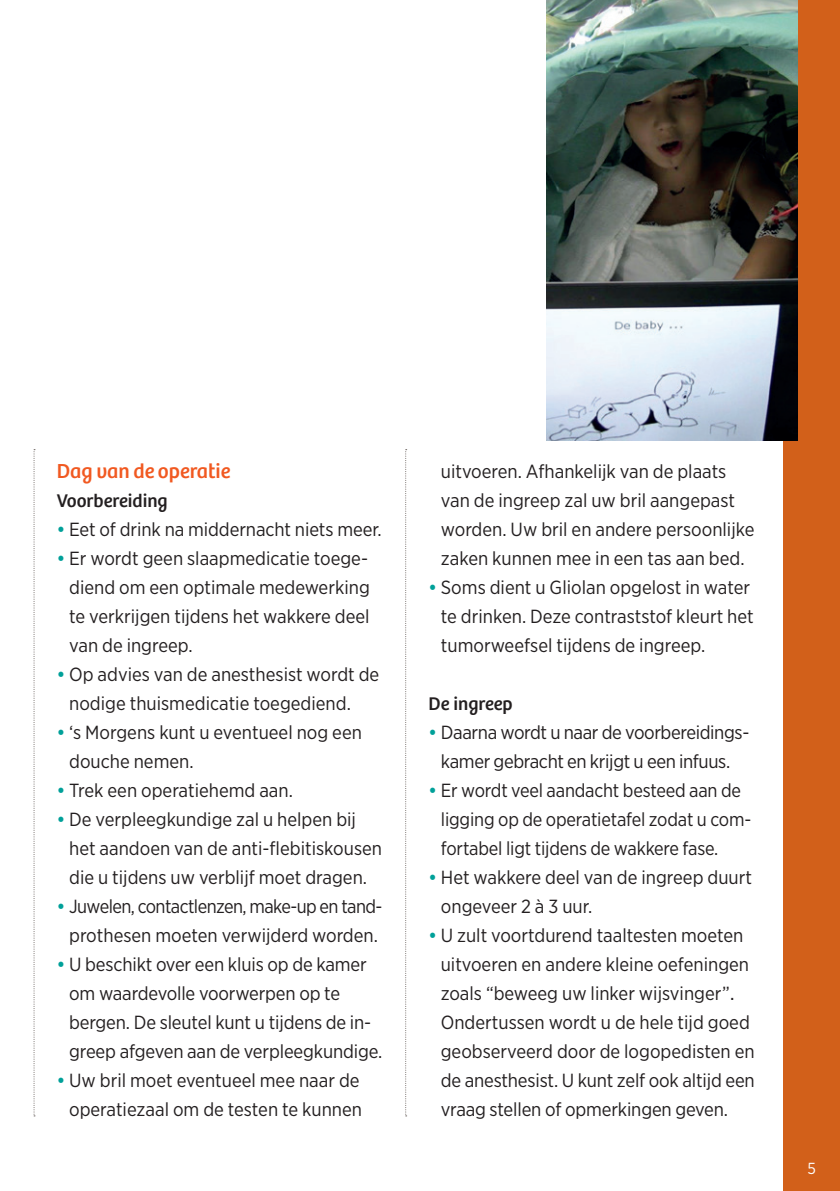
<style>
.page{position:relative;width:840px;height:1191px;background:#fff}
.page>*{position:absolute;margin:0;border:0;box-sizing:border-box;transform-origin:0 0}
.t1{font:21px "Bree";color:#f15921}
.t2{font:19px/29px "Gotham Narrow";color:#231f20}
.t3{font:19px/29px "Gotham Narrow";letter-spacing:-.025em;color:#231f20;text-align:center}
.t4{font:19px/29px "Gotham Narrow";letter-spacing:-.02em;color:#231f20;text-align:center}
.t5{font:19px "Bree";color:#231f20}
.t6{font:16px "Gotham Narrow";color:#fff}
.s1{font-weight:500;color:#00a099}
</style>
<div class="page">
<div style="left:782px;top:0;width:57px;height:1191px;background:#d2601a"></div>
<svg style="left:34px;top:449px;width:1px;height:667px"></svg>
<svg style="left:405px;top:449px;width:1px;height:667px"></svg>
<img style="left:546px;top:0;width:250px;height:440px">
<p class="t1" style="left:57px;top:459px;width:175px">Dag van de operatie</p>
<p class="t5" style="left:57px;top:490px;width:112px">Voorbereiding</p>
<p class="t2" style="left:57px;top:514px;width:326px"><span class="s1">•</span> Eet of drink na middernacht niets meer.</p>
<p class="t2" style="left:69px;top:543px;width:302px;text-align:justify;text-indent:-12px"><span class="s1">•</span> Er wordt geen slaapmedicatie toege&shy;diend om een optimale medewerking te verkrijgen tijdens het wakkere deel van de ingreep.</p>
<p class="t2" style="left:69px;top:659px;width:311px;text-indent:-12px"><span class="s1">•</span> Op advies van de anesthesist wordt de nodige thuismedicatie toegediend.</p>
<p class="t2" style="left:69px;top:717px;width:294px;text-indent:-12px"><span class="s1">•</span> ‘s Morgens kunt u eventueel nog een douche nemen.</p>
<p class="t2" style="left:57px;top:775px;width:237px"><span class="s1">•</span> Trek een operatiehemd aan.</p>
<p class="t2" style="left:69px;top:804px;width:314px;text-indent:-12px"><span class="s1">•</span> De verpleegkundige zal u helpen bij het aandoen van de anti-flebitiskousen die u tijdens uw verblijf moet dragen.</p>
<p class="t3" style="left:57px;top:891px;width:327px"><span class="s1">•</span> Juwelen, contactlenzen, make-up en tand&shy;prothesen moeten verwijderd worden.</p>
<p class="t2" style="left:69px;top:949px;width:314px;text-indent:-12px"><span class="s1">•</span> U beschikt over een kluis op de kamer om waardevolle voorwerpen op te bergen. De sleutel kunt u tijdens de in&shy;greep afgeven aan de verpleegkundige.</p>
<p class="t2" style="left:57px;top:1065px;width:306px;text-align:right"><span class="s1">•</span> Uw bril moet eventueel mee naar de operatiezaal om de testen te kunnen</p>
<p class="t2" style="left:440px;top:456px;width:315px">uitvoeren. Afhankelijk van de plaats van de ingreep zal uw bril aangepast worden. Uw bril en andere persoonlijke zaken kunnen mee in een tas aan bed.</p>
<p class="t2" style="left:440px;top:572px;width:314px;text-indent:-12px"><span class="s1">•</span> Soms dient u Gliolan opgelost in water te drinken. Deze contraststof kleurt het tumorweefsel tijdens de ingreep.</p>
<p class="t5" style="left:428px;top:693px;width:86px">De ingreep</p>
<p class="t4" style="left:428px;top:717px;width:322px"><span class="s1">•</span> Daarna wordt u naar de voorbereidings&shy;kamer gebracht en krijgt u een infuus.</p>
<p class="t2" style="left:440px;top:775px;width:312px;text-indent:-12px"><span class="s1">•</span> Er wordt veel aandacht besteed aan de ligging op de operatietafel zodat u com&shy;fortabel ligt tijdens de wakkere fase.</p>
<p class="t2" style="left:440px;top:862px;width:312px;text-indent:-12px"><span class="s1">•</span> Het wakkere deel van de ingreep duurt ongeveer 2 à 3 uur.</p>
<p class="t2" style="left:440px;top:920px;width:315px;text-indent:-12px"><span class="s1">•</span> U zult voortdurend taaltesten moeten uitvoeren en andere kleine oefeningen zoals “beweeg uw linker wijsvinger”.<br>Ondertussen wordt u de hele tijd goed geobserveerd door de logopedisten en de anesthesist. U kunt zelf ook altijd een vraag stellen of opmerkingen geven.</p>
<p class="t6" style="left:806px;top:1158px;width:10px">5</p>
</div>
